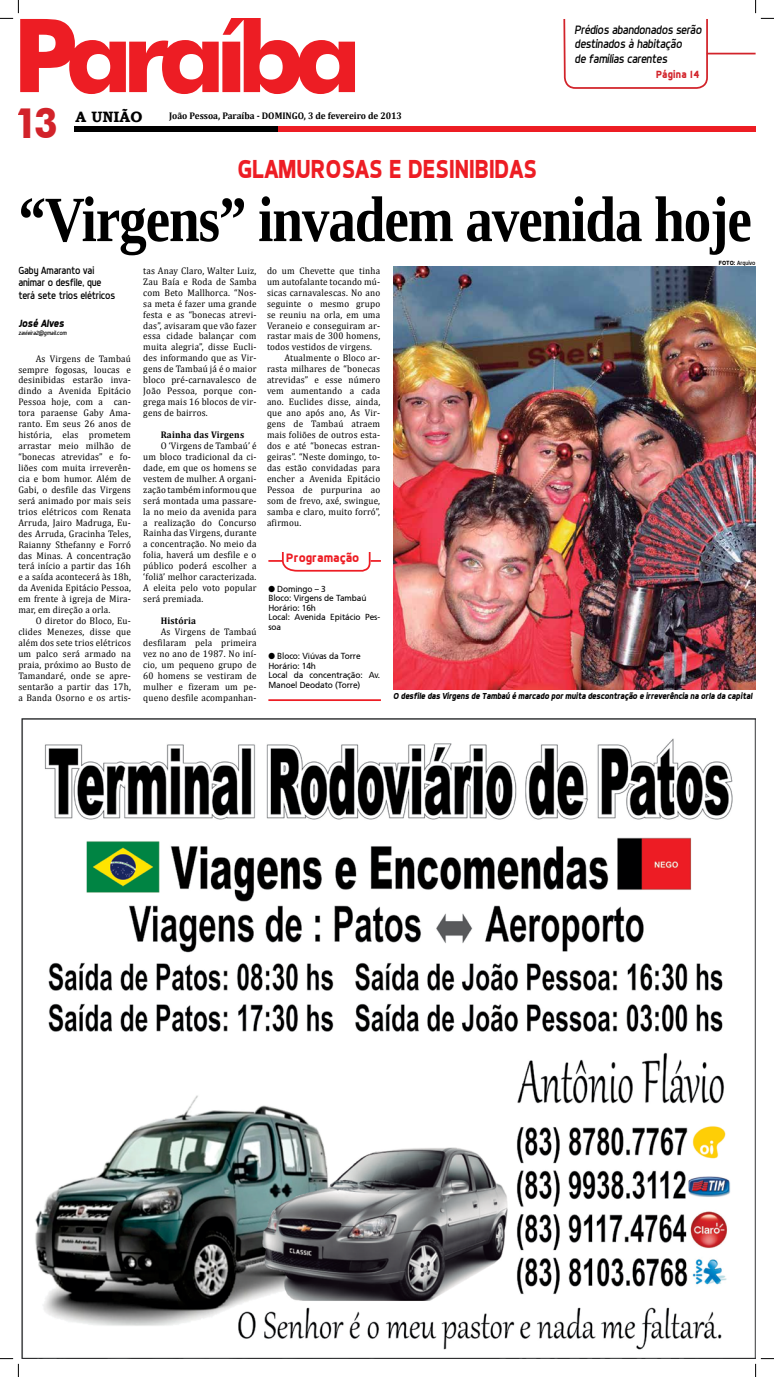
<style>
.page{position:relative;width:774px;height:1377px;background:#fff}
.page>*{position:absolute;margin:0;border:0;box-sizing:border-box;transform-origin:0 0}
.t1{font:700 64.49px "Liberation Serif";letter-spacing:-.02em;color:#000;scale:.85 1}
.t2{font:700 42px "Futura BT";color:#d2232a;scale:.9 1}
.t3{font:700 26.25px "Dyno";color:#ed1d24;scale:.9 1}
.t4{font:700 14.96px "Bookman Old Style";color:#000}
.t5{font:italic 12.25px/14.7px "Dyno";letter-spacing:-.02em;color:#000;scale:.95 1}
.t6{font:700 12.25px "Dyno";color:#ed1d24}
.t7{font:10.5px/12.6px "Dyno";letter-spacing:-.01em;color:#000;scale:.95 1}
.t8{font:italic 700 10.5px "Dyno";letter-spacing:-.01em;color:#000;scale:.95 1}
.t9{font:700 10.5px "Dyno";letter-spacing:.02em;color:#d2232a;scale:.95 1}
.t10{font:9.62px/10.9px "Cambria";letter-spacing:.02em;color:#000;text-align:justify;scale:.95 1}
.t11{font:700 9.62px "Cambria";color:#000;scale:.95 1}
.t12{font:700 9.62px "Cambria";letter-spacing:.02em;color:#000;scale:.95 1}
.t13{font:8.75px/9.6px "Frutiger";letter-spacing:-.01em;color:#000;scale:.95 1}
.t14{font:italic 700 8.75px "Dyno";letter-spacing:-.02em;color:#000;scale:.95 1}
.t15{font:italic 6.12px "Dyno";letter-spacing:-.01em;color:#000;scale:.95 1}
.t16{font:6.12px "Dyno";color:#000}
.s1{font-family:"Dixieland Normal"}
.s2{font-weight:700}
</style>
<div class="page">
<div style="left:74px;top:126px;width:204px;height:5px;background:#000"></div>
<div style="left:278px;top:126px;width:477px;height:5px;background:#ed1d24"></div>
<hr style="left:706px;top:53px;width:49px;height:1px;background:#d2232a">
<svg style="left:562px;top:19px;width:146px;height:113px"></svg>
<hr style="left:268px;top:699px;width:113px;height:2px;background:#ed1d24">
<svg style="left:268px;top:552px;width:113px;height:20px"></svg>
<img style="left:393px;top:266px;width:362px;height:424px">
<img style="left:21px;top:718px;width:734px;height:640px">
<svg style="left:0;top:0;width:355px;height:94px"></svg>
<svg style="left:0;top:1358px;width:19px;height:18px"></svg>
<svg style="left:755px;top:0;width:18px;height:19px"></svg>
<svg style="left:754px;top:1357px;width:19px;height:19px"></svg>
<p class="t2" style="left:15px;top:97px;width:49px">13</p>
<p class="t11" style="left:169px;top:109px;width:247px">João Pessoa, Paraíba - DOMINGO, 3 de fevereiro de 2013</p>
<p class="t4" style="left:75px;top:106px;width:68px">A UNIÃO</p>
<p class="t3" style="left:237px;top:153px;width:334px">GLAMUROSAS E DESINIBIDAS</p>
<p class="t5" style="left:574px;top:22px;width:135px">Prédios abandonados serão destinados à habitação<br>de famílias carentes</p>
<p class="t9" style="left:656px;top:68px;width:47px">PÁGINA 14</p>
<p class="t1" style="left:18px;top:176px;width:864px">“Virgens” invadem avenida hoje</p>
<p class="t7" style="left:18px;top:264px;width:103px">Gaby Amaranto vai animar o desfile, que terá sete trios elétricos</p>
<p class="t10" style="left:143px;top:265px;width:121px">tas Anay Claro, Walter Luiz, Zau Baía e Roda de Samba com Beto Mallhorca. “Nos&shy;sa meta é fazer uma grande festa e as “bonecas atrevi&shy;das”, avisaram que vão fazer essa cidade balançar com muita alegria”, disse Eucli&shy;des informando que as Vir&shy;gens de Tambaú já é o maior bloco pré-carnavalesco de João Pessoa, porque con&shy;grega mais 16 blocos de vir&shy;gens de bairros.</p>
<p class="t12" style="left:161px;top:428px;width:89px">Rainha das Virgens</p>
<p class="t10" style="left:161px;top:440px;width:102px">O ‘Virgens de Tambaú’ é</p>
<p class="t10" style="left:143px;top:451px;width:121px">um bloco tradicional da ci-</p>
<p class="t10" style="left:143px;top:462px;width:121px">dade, em que os homens se</p>
<p class="t10" style="left:143px;top:473px;width:121px">vestem de mulher. A organi-</p>
<p class="t10" style="left:143px;top:484px;width:121px">zação também informou que</p>
<p class="t10" style="left:143px;top:495px;width:121px">será montada uma passare-</p>
<p class="t10" style="left:143px;top:505px;width:121px">la no meio da avenida para</p>
<p class="t10" style="left:143px;top:516px;width:121px">a realização do Concurso</p>
<p class="t10" style="left:143px;top:527px;width:121px">Rainha das Virgens, durante</p>
<p class="t10" style="left:143px;top:538px;width:121px">a concentração. No meio da</p>
<p class="t10" style="left:143px;top:549px;width:121px">folia, haverá um desfile e o</p>
<p class="t10" style="left:143px;top:560px;width:121px">público poderá escolher a</p>
<p class="t10" style="left:143px;top:571px;width:121px">‘foliã’ melhor caracterizada.</p>
<p class="t10" style="left:143px;top:582px;width:121px">A eleita pelo voto popular</p>
<p class="t10" style="left:143px;top:593px;width:65px">será premiada.</p>
<p class="t12" style="left:161px;top:614px;width:39px">História</p>
<p class="t10" style="left:161px;top:626px;width:102px">As Virgens de Tambaú</p>
<p class="t10" style="left:143px;top:637px;width:121px">desfilaram pela primeira</p>
<p class="t10" style="left:143px;top:648px;width:121px">vez no ano de 1987. No iní-</p>
<p class="t10" style="left:143px;top:659px;width:121px">cio, um pequeno grupo de</p>
<p class="t10" style="left:143px;top:670px;width:121px">60 homens se vestiram de</p>
<p class="t10" style="left:143px;top:680px;width:121px">mulher e fizeram um pe-</p>
<p class="t10" style="left:143px;top:691px;width:121px">queno desfile acompanhan-</p>
<p class="t8" style="left:18px;top:317px;width:50px">José Alves</p>
<p class="t15" style="left:18px;top:329px;width:52px">zavieira2@gmail.com</p>
<p class="t10" style="left:36px;top:353px;width:102px">As Virgens de Tambaú</p>
<p class="t10" style="left:18px;top:363px;width:120px">sempre fogosas, loucas e</p>
<p class="t10" style="left:18px;top:374px;width:120px">desinibidas estarão inva-</p>
<p class="t10" style="left:18px;top:385px;width:120px">dindo a Avenida Epitácio</p>
<p class="t10" style="left:18px;top:396px;width:120px">Pessoa hoje, com a can-</p>
<p class="t10" style="left:18px;top:407px;width:120px">tora paraense Gaby Ama-</p>
<p class="t10" style="left:18px;top:418px;width:120px">ranto. Em seus 26 anos de</p>
<p class="t10" style="left:18px;top:429px;width:120px">história, elas prometem</p>
<p class="t10" style="left:18px;top:440px;width:120px">arrastar meio milhão de</p>
<p class="t10" style="left:18px;top:451px;width:120px">“bonecas atrevidas” e fo-</p>
<p class="t10" style="left:18px;top:462px;width:120px">liões com muita irreverên-</p>
<p class="t10" style="left:18px;top:473px;width:120px">cia e bom humor. Além de</p>
<p class="t10" style="left:18px;top:484px;width:120px">Gabi, o desfile das Virgens</p>
<p class="t10" style="left:18px;top:495px;width:120px">será animado por mais seis</p>
<p class="t10" style="left:18px;top:506px;width:120px">trios elétricos com Renata</p>
<p class="t10" style="left:18px;top:517px;width:120px">Arruda, Jairo Madruga, Eu-</p>
<p class="t10" style="left:18px;top:528px;width:120px">des Arruda, Gracinha Teles,</p>
<p class="t10" style="left:18px;top:538px;width:120px">Raianny Sthefanny e Forró</p>
<p class="t10" style="left:18px;top:549px;width:120px">das Minas. A concentração</p>
<p class="t10" style="left:18px;top:560px;width:120px">terá início a partir das 16h</p>
<p class="t10" style="left:18px;top:571px;width:120px">e a saída acontecerá às 18h,</p>
<p class="t10" style="left:18px;top:582px;width:120px">da Avenida Epitácio Pessoa,</p>
<p class="t10" style="left:18px;top:593px;width:120px">em frente à igreja de Mira-</p>
<p class="t10" style="left:18px;top:604px;width:98px">mar, em direção a orla.</p>
<p class="t10" style="left:36px;top:615px;width:102px">O diretor do Bloco, Eu-</p>
<p class="t10" style="left:18px;top:626px;width:120px">clides Menezes, disse que</p>
<p class="t10" style="left:18px;top:637px;width:120px">além dos sete trios elétricos</p>
<p class="t10" style="left:18px;top:648px;width:120px">um palco será armado na</p>
<p class="t10" style="left:18px;top:659px;width:120px">praia, próximo ao Busto de</p>
<p class="t10" style="left:18px;top:670px;width:120px">Tamandaré, onde se apre-</p>
<p class="t10" style="left:18px;top:681px;width:120px">sentarão a partir das 17h,</p>
<p class="t10" style="left:18px;top:692px;width:120px">a Banda Osorno e os artis-</p>
<p class="t10" style="left:267px;top:265px;width:121px">do um Chevette que tinha</p>
<p class="t10" style="left:267px;top:276px;width:121px">um autofalante tocando mú-</p>
<p class="t10" style="left:267px;top:287px;width:121px">sicas carnavalescas. No ano</p>
<p class="t10" style="left:267px;top:298px;width:121px">seguinte o mesmo grupo</p>
<p class="t10" style="left:267px;top:309px;width:121px">se reuniu na orla, em uma</p>
<p class="t10" style="left:267px;top:320px;width:121px">Veraneio e conseguiram ar-</p>
<p class="t10" style="left:267px;top:330px;width:121px">rastar mais de 300 homens,</p>
<p class="t10" style="left:267px;top:341px;width:112px">todos vestidos de virgens.</p>
<p class="t10" style="left:284px;top:352px;width:102px">Atualmente o Bloco ar-</p>
<p class="t10" style="left:267px;top:363px;width:121px">rasta milhares de “bonecas</p>
<p class="t10" style="left:267px;top:374px;width:121px">atrevidas” e esse número</p>
<p class="t10" style="left:267px;top:385px;width:121px">vem aumentando a cada</p>
<p class="t10" style="left:267px;top:396px;width:121px">ano. Euclides disse, ainda,</p>
<p class="t10" style="left:267px;top:407px;width:121px">que ano após ano, As Vir-</p>
<p class="t10" style="left:267px;top:418px;width:121px">gens de Tambaú atraem</p>
<p class="t10" style="left:267px;top:429px;width:121px">mais foliões de outros esta-</p>
<p class="t10" style="left:267px;top:440px;width:121px">dos e até “bonecas estran-</p>
<p class="t10" style="left:267px;top:451px;width:121px">geiras”. “Neste domingo, to-</p>
<p class="t10" style="left:267px;top:462px;width:121px">das estão convidadas para</p>
<p class="t10" style="left:267px;top:473px;width:121px">encher a Avenida Epitácio</p>
<p class="t10" style="left:267px;top:484px;width:121px">Pessoa de purpurina ao</p>
<p class="t10" style="left:267px;top:495px;width:121px">som de frevo, axé, swingue,</p>
<p class="t10" style="left:267px;top:505px;width:121px">samba e claro, muito forró”,</p>
<p class="t10" style="left:267px;top:516px;width:38px">afirmou.</p>
<p class="t6" style="left:286px;top:550px;width:75px">PROGRAMAÇÃO</p>
<p class="t13" style="left:268px;top:583px;width:119px"><span class="s1">l</span> Domingo – 3<br>Bloco: Virgens de Tambaú<br>Horário: 16h<br>Local: Avenida Epitácio Pes&shy;soa</p>
<p class="t13" style="left:268px;top:651px;width:119px"><span class="s1">l</span> Bloco: Viúvas da Torre<br>Horário: 14h<br>Local da concentração: Av.<br>Manoel Deodato (Torre)</p>
<p class="t16" style="left:718px;top:259px;width:38px"><span class="s2">FOTO:</span> Arquivo</p>
<p class="t14" style="left:393px;top:690px;width:380px">O desfile das Virgens de Tambaú é marcado por muita descontração e irreverência na orla da capital</p>
</div>
